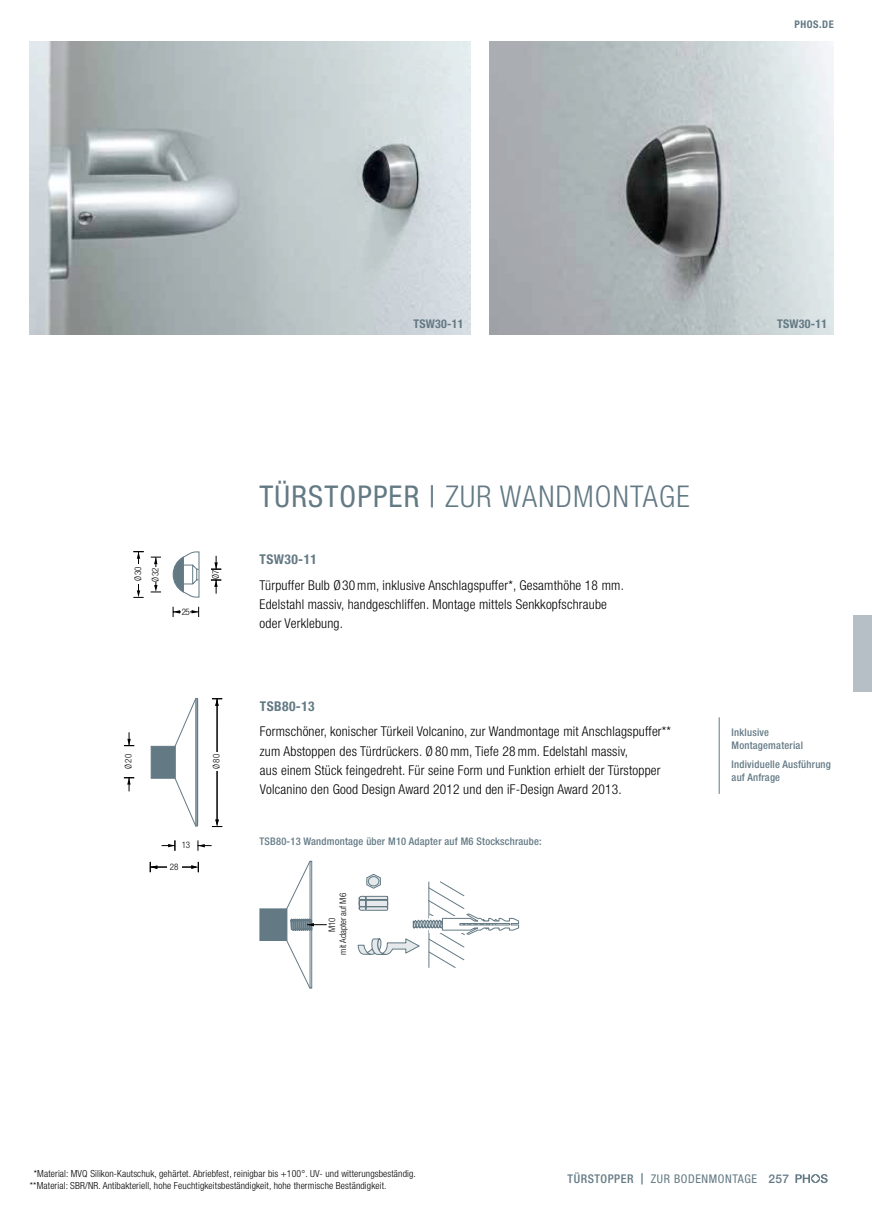
<style>
.page{position:relative;width:872px;height:1232px;background:#fff}
.page>*{position:absolute;margin:0;border:0;box-sizing:border-box;transform-origin:0 0}
.t1{font:300 condensed 30px "Helvetica Neue LT Std";letter-spacing:.04em;color:#637984}
.t2{font:300 condensed 13.5px/19.2px "Helvetica Neue LT Std";letter-spacing:.015em;color:#000}
.t3{font:700 condensed 13.5px "Helvetica Neue LT Std";letter-spacing:.03em;color:#637984}
.t4{font:condensed 12px "Helvetica Neue LT Std";letter-spacing:.05em;color:#637984}
.t5{font:700 condensed 12px "Helvetica Neue LT Std";letter-spacing:.02em;color:#637984}
.t6{font:500 12px "Helvetica Neue LT Std";color:#637984}
.t7{font:500 condensed 10.5px/12.8px "Helvetica Neue LT Std";letter-spacing:.02em;color:#637984}
.t8{font:700 condensed 10.5px "Helvetica Neue LT Std";letter-spacing:.05em;color:#637984}
.t9{font:300 condensed 9.75px/12.8px "Helvetica Neue LT Std";letter-spacing:.015em;color:#000}
.t10{font:300 condensed 9px/10.8px "Helvetica Neue LT Std";color:#000;text-align:center}
.s1{font-weight:400}
.s2{font-weight:500}
.s3{font-weight:500;font-stretch:normal;font-size:11.25px}
</style>
<div class="page">
<img style="left:489px;top:41px;width:345px;height:293px">
<div style="left:195px;top:698px;width:3px;height:128px;border:1px solid #637984"></div>
<div style="left:151px;top:746px;width:24px;height:32px;background:#637984"></div>
<svg style="left:174px;top:698px;width:22px;height:129px"></svg>
<hr style="left:217px;top:699px;width:1px;height:122px;background:#000">
<svg style="left:212px;top:819px;width:10px;height:8px"></svg>
<svg style="left:212px;top:698px;width:10px;height:8px"></svg>
<div style="left:213px;top:752px;width:8px;height:19px;background:#fff"></div>
<hr style="left:150px;top:867px;width:43px;height:1px;background:#000">
<svg style="left:191px;top:862px;width:8px;height:10px"></svg>
<svg style="left:150px;top:862px;width:7px;height:10px"></svg>
<div style="left:167px;top:863px;width:14px;height:8px;background:#fff"></div>
<svg style="left:124px;top:732px;width:10px;height:14px"></svg>
<svg style="left:124px;top:777px;width:10px;height:14px"></svg>
<svg style="left:162px;top:840px;width:14px;height:10px"></svg>
<svg style="left:198px;top:840px;width:14px;height:10px"></svg>
<div style="left:260px;top:908px;width:27px;height:33px;background:#637984;border:1px solid #637984"></div>
<svg style="left:358px;top:874px;width:161px;height:94px"></svg>
<div style="left:368px;top:876px;width:11px;height:10px;background:#e5e9ec;border-radius:50%"></div>
<div style="left:368px;top:876px;width:11px;height:10px;border:1px solid #637984;border-radius:50%"></div>
<svg style="left:286px;top:860px;width:41px;height:129px"></svg>
<svg style="left:173px;top:607px;width:26px;height:10px"></svg>
<div style="left:182px;top:608px;width:8px;height:7px;background:#fff"></div>
<svg style="left:151px;top:557px;width:10px;height:36px"></svg>
<div style="left:152px;top:567px;width:8px;height:15px;background:#fff"></div>
<svg style="left:173px;top:551px;width:27px;height:46px"></svg>
<hr style="left:138px;top:552px;width:1px;height:40px;background:#000">
<svg style="left:133px;top:590px;width:11px;height:8px"></svg>
<svg style="left:133px;top:551px;width:11px;height:8px"></svg>
<div style="left:135px;top:564px;width:7px;height:20px;background:#fff"></div>
<svg style="left:211px;top:580px;width:10px;height:13px"></svg>
<svg style="left:211px;top:556px;width:10px;height:14px"></svg>
<hr style="left:719px;top:717px;width:1px;height:77px;background:#637984">
<img style="left:30px;top:41px;width:440px;height:293px">
<svg style="left:795px;top:1174px;width:33px;height:9px"></svg>
<div style="left:853px;top:615px;width:19px;height:77px;background:#b6bfc5"></div>
<p class="t8" style="left:794px;top:18px;width:41px">PHOS.DE</p>
<p class="t5" style="left:413px;top:317px;width:52px">TSW30-11</p>
<p class="t5" style="left:777px;top:317px;width:52px">TSW30-11</p>
<p class="t10" style="left:132px;top:581px;width:17px;rotate:-90deg">Ø30</p>
<p class="t10" style="left:150px;top:582px;width:16px;rotate:-90deg">Ø32</p>
<p class="t10" style="left:182px;top:606px;width:10px">25</p>
<p class="t10" style="left:210px;top:579px;width:11px;rotate:-90deg">Ø7</p>
<p class="t10" style="left:123px;top:769px;width:17px;rotate:-90deg">Ø20</p>
<p class="t10" style="left:211px;top:769px;width:17px;rotate:-90deg">Ø80</p>
<p class="t10" style="left:182px;top:839px;width:10px">13</p>
<p class="t10" style="left:170px;top:861px;width:10px">28</p>
<h1 class="t1" style="left:260px;top:479px;width:432px"><span class="s1">TÜRSTOPPER |</span> ZUR WANDMONTAGE</h1>
<p class="t3" style="left:260px;top:551px;width:59px">TSW30-11</p>
<p class="t2" style="left:260px;top:575px;width:366px">Türpuffer Bulb Ø30mm, inklusive Anschlagspuffer*, Gesamthöhe 18 mm.<br>Edelstahl massiv, handgeschliffen. Montage mittels Senkkopfschraube oder Verklebung.</p>
<p class="t3" style="left:260px;top:698px;width:56px">TSB80-13</p>
<p class="t2" style="left:260px;top:722px;width:413px">Formschöner, konischer Türkeil Volcanino, zur Wandmontage mit Anschlagspuffer** zum Abstoppen des Türdrückers. Ø 80mm, Tiefe 28mm. Edelstahl massiv,<br>aus einem Stück feingedreht. Für seine Form und Funktion erhielt der Türstopper Volcanino den Good Design Award 2012 und den iF-Design Award 2013.</p>
<p class="t7" style="left:260px;top:834px;width:284px">TSB80-13 Wandmontage über M10 Adapter auf M6 Stockschraube:</p>
<p class="t10" style="left:327px;top:954px;width:63px;rotate:-90deg">M10<br>mit Adapter auf M6</p>
<p class="t7" style="left:731px;top:726px;width:73px">Inklusive<br>Montagematerial</p>
<p class="t7" style="left:731px;top:758px;width:101px">Individuelle Ausführung auf Anfrage</p>
<p class="t9" style="left:30px;top:1166px;width:387px;text-indent:4px">*Material: MVQ Silikon-Kautschuk, gehärtet. Abriebfest, reinigbar bis +100°. UV- und witterungsbeständig. **Material: SBR/NR. Antibakteriell, hohe Feuchtigkeitsbeständigkeit, hohe thermische Beständigkeit.</p>
<p class="t4" style="left:567px;top:1172px;width:191px"><span class="s2">TÜRSTOPPER</span> <span class="s3">|</span> ZUR BODENMONTAGE</p>
<p class="t6" style="left:768px;top:1171px;width:22px">257</p>
</div>
